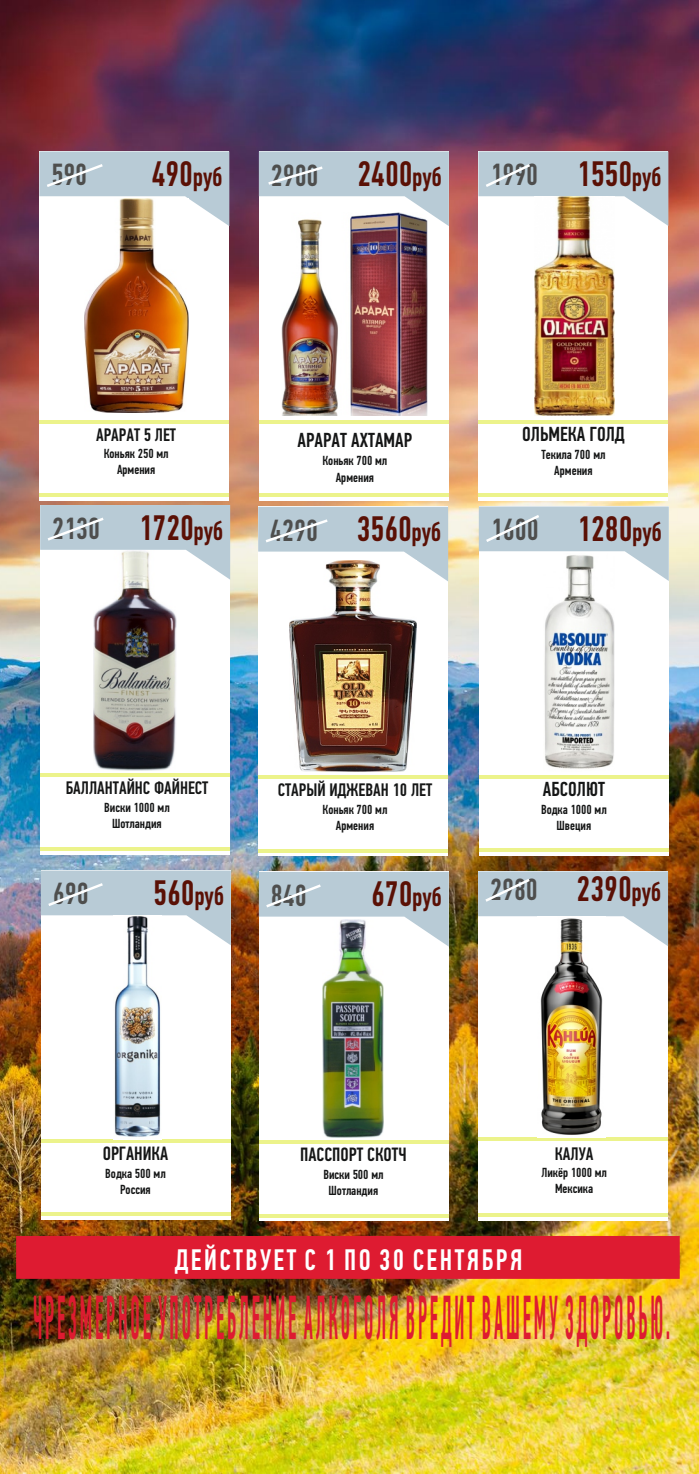
<style>
.page{position:relative;width:699px;height:1474px;background:#fff}
.page>*{position:absolute;margin:0;border:0;box-sizing:border-box;transform-origin:0 0}
.t1{font:500 62.12px "PF Din Text Comp Pro";letter-spacing:.13em;color:#de1b31;scale:.35 1}
.t2{font:500 35.52px "PF Din Text Comp Pro";color:#5a1005;scale:.96 1}
.t3{font:500 30.62px "PF Din Text Comp Pro";color:#4e4e4d;scale:.96 1}
.t4{font:500 29.75px "PF Din Text Comp Pro";letter-spacing:.09em;color:#fff;scale:.94 1}
.t5{font:500 20.3px "PF Din Text Comp Pro";color:#151616}
.t6{font:500 19.25px "PF Din Text Comp Pro";color:#151616}
.t7{font:500 18.03px "PF Din Text Comp Pro";color:#151616}
.t8{font:500 13.12px/16.1px "PF Din Text Comp Pro";color:#151616;text-align:center}
.s1{font-size:27.12px}
.s2{font-size:35.52px;color:#5a1005}
.s3{font-size:27.12px;color:#5a1005}
</style>
<div class="page">
<img style="left:0;top:0;width:699px;height:1473px">
<div style="left:478px;top:151px;width:190px;height:349px;background:#fff"></div>
<div style="left:16px;top:1235px;width:664px;height:43px;background:#de1b31"></div>
<div style="left:39px;top:151px;width:190px;height:349px;background:#fff"></div>
<div style="left:259px;top:151px;width:190px;height:349px;background:#fff"></div>
<div style="left:41px;top:870px;width:190px;height:349px;background:#fff"></div>
<hr style="left:478px;top:420px;width:190px;height:3px;background:#ecf38b">
<hr style="left:39px;top:420px;width:190px;height:3px;background:#ecf38b">
<hr style="left:259px;top:420px;width:190px;height:3px;background:#ecf38b">
<hr style="left:41px;top:1139px;width:190px;height:3px;background:#ecf38b">
<svg style="left:41px;top:870px;width:190px;height:75px"></svg>
<hr style="left:478px;top:494px;width:190px;height:3px;background:#ecf38b">
<hr style="left:39px;top:494px;width:190px;height:3px;background:#ecf38b">
<hr style="left:259px;top:494px;width:190px;height:3px;background:#ecf38b">
<hr style="left:41px;top:1212px;width:190px;height:3px;background:#ecf38b">
<svg style="left:39px;top:151px;width:190px;height:75px"></svg>
<svg style="left:259px;top:151px;width:190px;height:75px"></svg>
<svg style="left:478px;top:151px;width:190px;height:75px"></svg>
<div style="left:258px;top:507px;width:190px;height:349px;background:#fff"></div>
<div style="left:478px;top:871px;width:190px;height:349px;background:#fff"></div>
<hr style="left:258px;top:775px;width:190px;height:3px;background:#ecf38b">
<hr style="left:478px;top:1137px;width:190px;height:3px;background:#ecf38b">
<svg style="left:478px;top:871px;width:190px;height:75px"></svg>
<hr style="left:258px;top:849px;width:190px;height:3px;background:#ecf38b">
<hr style="left:478px;top:1213px;width:190px;height:3px;background:#ecf38b">
<svg style="left:258px;top:507px;width:190px;height:74px"></svg>
<img style="left:290px;top:560px;width:126px;height:211px">
<div style="left:40px;top:505px;width:190px;height:349px;background:#fff"></div>
<hr style="left:40px;top:773px;width:190px;height:3px;background:#ecf38b">
<hr style="left:40px;top:847px;width:190px;height:3px;background:#ecf38b">
<svg style="left:40px;top:505px;width:190px;height:74px"></svg>
<div style="left:479px;top:506px;width:190px;height:349px;background:#fff"></div>
<hr style="left:479px;top:775px;width:190px;height:3px;background:#ecf38b">
<hr style="left:479px;top:848px;width:190px;height:4px;background:#ecf38b">
<svg style="left:479px;top:506px;width:190px;height:75px"></svg>
<img style="left:535px;top:196px;width:79px;height:219px">
<img style="left:85px;top:199px;width:104px;height:213px">
<img style="left:94px;top:551px;width:82px;height:219px">
<img style="left:543px;top:553px;width:71px;height:216px">
<img style="left:281px;top:212px;width:147px;height:204px">
<img style="left:538px;top:916px;width:68px;height:219px">
<div style="left:259px;top:871px;width:190px;height:349px;background:#fff"></div>
<hr style="left:259px;top:1140px;width:190px;height:3px;background:#ecf38b">
<svg style="left:259px;top:872px;width:190px;height:74px"></svg>
<hr style="left:259px;top:1214px;width:190px;height:3px;background:#ecf38b">
<img style="left:322px;top:919px;width:62px;height:218px">
<img style="left:113px;top:915px;width:49px;height:222px">
<h3 class="t3" style="left:51px;top:162px;width:39px">590</h3>
<h2 class="t2" style="left:152px;top:159px;width:75px">490<span class="s1">руб</span></h2>
<h3 class="t3" style="left:271px;top:163px;width:180px">2900 <span class="s2">2400</span><span class="s3">руб</span></h3>
<h3 class="t3" style="left:490px;top:162px;width:180px">1990 <span class="s2">1550</span><span class="s3">руб</span></h3>
<h3 class="t7" style="left:96px;top:427px;width:81px">АРАРАТ 5 ЛЕТ</h3>
<p class="t8" style="left:104px;top:447px;width:66px">Коньяк 250 мл<br>Армения</p>
<h3 class="t3" style="left:52px;top:516px;width:180px">2130 <span class="s2">1720</span><span class="s3">руб</span></h3>
<h3 class="t5" style="left:298px;top:432px;width:116px">АРАРАТ АХТАМАР</h3>
<p class="t8" style="left:322px;top:454px;width:66px">Коньяк 700 мл<br>Армения</p>
<h3 class="t3" style="left:270px;top:517px;width:180px">4290 <span class="s2">3560</span><span class="s3">руб</span></h3>
<h3 class="t5" style="left:522px;top:426px;width:104px">ОЛЬМЕКА ГОЛД</h3>
<p class="t8" style="left:541px;top:448px;width:66px">Текила 700 мл<br>Армения</p>
<h3 class="t3" style="left:491px;top:517px;width:180px">1600 <span class="s2">1280</span><span class="s3">руб</span></h3>
<h3 class="t7" style="left:66px;top:780px;width:144px">БАЛЛАНТАЙНС ФАЙНЕСТ</h3>
<p class="t8" style="left:104px;top:800px;width:67px">Виски 1000 мл<br>Шотландия</p>
<h3 class="t3" style="left:53px;top:881px;width:39px">690</h3>
<h2 class="t2" style="left:153px;top:878px;width:75px">560<span class="s1">руб</span></h2>
<h3 class="t7" style="left:278px;top:782px;width:156px">СТАРЫЙ ИДЖЕВАН 10 ЛЕТ</h3>
<p class="t8" style="left:323px;top:802px;width:66px">Коньяк 700 мл<br>Армения</p>
<h3 class="t3" style="left:271px;top:882px;width:39px">840</h3>
<h2 class="t2" style="left:371px;top:879px;width:75px">670<span class="s1">руб</span></h2>
<h3 class="t5" style="left:543px;top:780px;width:64px">АБСОЛЮТ</h3>
<p class="t8" style="left:541px;top:802px;width:67px">Водка 1000 мл<br>Швеция</p>
<h3 class="t3" style="left:490px;top:877px;width:180px">2980 <span class="s2">2390</span><span class="s3">руб</span></h3>
<h3 class="t6" style="left:103px;top:1145px;width:67px">ОРГАНИКА</h3>
<p class="t8" style="left:105px;top:1166px;width:62px">Водка 500 мл<br>Россия</p>
<h3 class="t6" style="left:300px;top:1146px;width:108px">ПАССПОРТ СКОТЧ</h3>
<p class="t8" style="left:323px;top:1167px;width:62px">Виски 500 мл<br>Шотландия</p>
<h3 class="t7" style="left:555px;top:1146px;width:40px">КАЛУА</h3>
<p class="t8" style="left:541px;top:1165px;width:67px">Ликёр 1000 мл<br>Мексика</p>
<h3 class="t4" style="left:175px;top:1247px;width:371px">ДЕЙСТВУЕТ С 1 ПО 30 СЕНТЯБРЯ</h3>
<h1 class="t1" style="left:33px;top:1292px;width:1823px">ЧРЕЗМЕРНОЕ УПОТРЕБЛЕНИЕ АЛКОГОЛЯ ВРЕДИТ ВАШЕМУ ЗДОРОВЬЮ.</h1>
</div>
